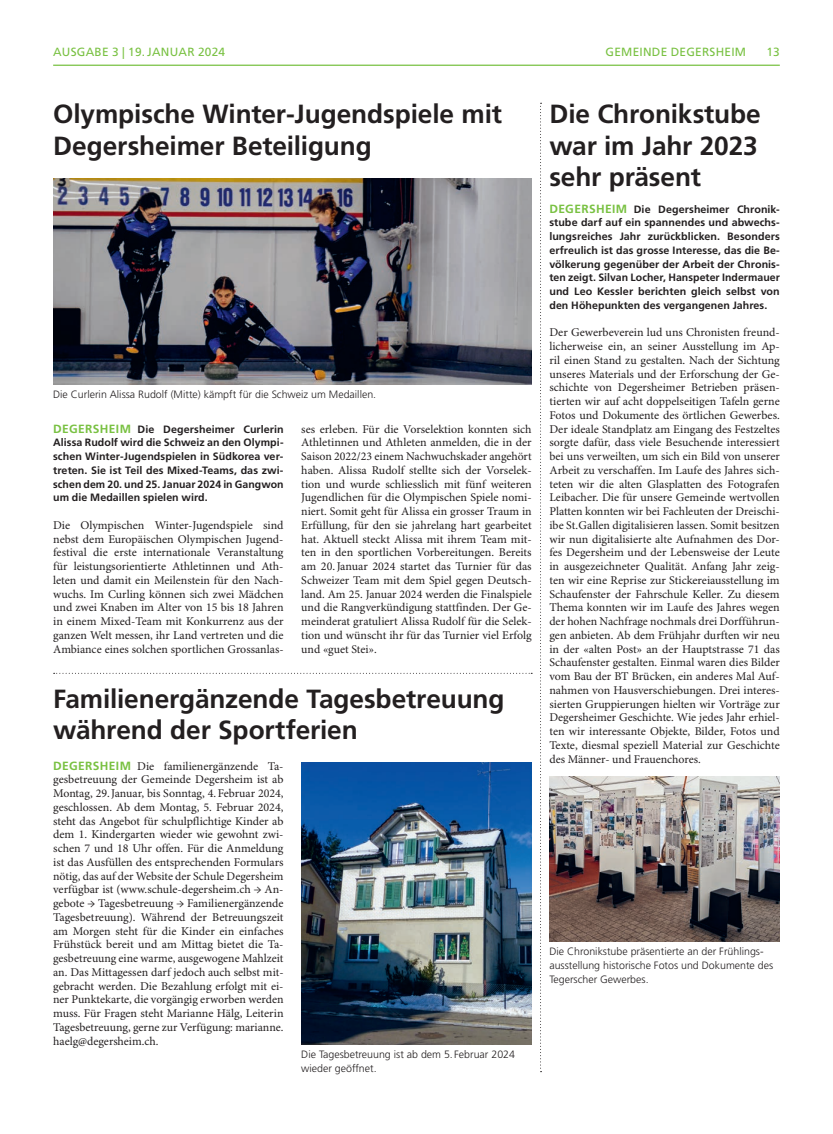
<style>
.page{position:relative;width:833px;height:1134px;background:#fff}
.page>*{position:absolute;margin:0;border:0;box-sizing:border-box;transform-origin:0 0}
.t1{font:700 26.25px/31.2px "Frutiger LT Std";letter-spacing:-.005em;color:#231f20}
.t2{font:11.88px/13.8px "Minion Pro";color:#231f20;text-align:justify}
.t3{font:11.88px "Frutiger LT Std";letter-spacing:.02em;color:#79c142}
.t4{font:700 10.62px/13.8px "Frutiger LT Std";letter-spacing:.005em;color:#231f20;text-align:justify}
.t5{font:300 10.62px/13.8px "Frutiger LT Std";color:#231f20}
.s1{font-size:11.88px;color:#79c142}
.s2{font-family:"Frutiger LT Std";font-weight:700;color:#79c142}
</style>
<div class="page">
<hr style="left:53px;top:65px;width:727px;height:1px;background:#79c142">
<svg style="left:540px;top:103px;width:1px;height:969px"></svg>
<svg style="left:54px;top:673px;width:478px;height:1px"></svg>
<img style="left:53px;top:178px;width:478px;height:206px">
<img style="left:301px;top:763px;width:230px;height:281px">
<img style="left:549px;top:776px;width:231px;height:165px">
<p class="t3" style="left:53px;top:45px;width:18px">AUSGABE</p>
<p class="t3" style="left:112px;top:45px;width:50px">3 | 19.JANUAR</p>
<p class="t3" style="left:198px;top:45px;width:29px">2024</p>
<p class="t3" style="left:605px;top:45px;width:142px">GEMEINDE DEGERSHEIM</p>
<p class="t3" style="left:766px;top:45px;width:15px">13</p>
<h1 class="t1" style="left:53px;top:99px;width:450px">Olympische Winter-Jugendspiele mit<br>Degersheimer Beteiligung</h1>
<p class="t5" style="left:53px;top:388px;width:324px">Die Curlerin Alissa Rudolf (Mitte) kämpft für die Schweiz um Medaillen.</p>
<p class="t4" style="left:53px;top:422px;width:232px"><span class="s1">DEGERSHEIM</span> Die Degersheimer Curlerin Alissa Rudolf wird die Schweiz an den Olympi&shy;schen Winter-Jugendspielen in Südkorea ver&shy;treten. Sie ist Teil des Mixed-Teams, das zwi&shy;schen dem 20. und 25. Januar 2024 in Gangwon um die Medaillen spielen wird.</p>
<p class="t2" style="left:53px;top:519px;width:232px">Die Olympischen Winter-Jugendspiele sind nebst dem Europäischen Olympischen Jugend&shy;festival die erste internationale Veranstaltung für leistungsorientierte Athletinnen und Ath&shy;leten und damit ein Meilenstein für den Nach&shy;wuchs. Im Curling können sich zwei Mädchen und zwei Knaben im Alter von 15 bis 18 Jahren in einem Mixed-Team mit Konkurrenz aus der ganzen Welt messen, ihr Land vertreten und die Ambiance eines solchen sportlichen Grossanlas-</p>
<p class="t2" style="left:301px;top:422px;width:232px">ses erleben. Für die Vorselektion konnten sich Athletinnen und Athleten anmelden, die in der Saison 2022/23 einem Nachwuchskader angehört haben. Alissa Rudolf stellte sich der Vorselek&shy;tion und wurde schliesslich mit fünf weiteren Jugendlichen für die Olympischen Spiele nomi&shy;niert. Somit geht für Alissa ein grosser Traum in Erfüllung, für den sie jahrelang hart gearbeitet hat. Aktuell steckt Alissa mit ihrem Team mit&shy;ten in den sportlichen Vorbereitungen. Bereits am 20.Januar 2024 startet das Turnier für das Schweizer Team mit dem Spiel gegen Deutsch&shy;land. Am 25. Januar 2024 werden die Finalspiele und die Rangverkündigung stattfinden. Der Ge&shy;meinderat gratuliert Alissa Rudolf für die Selek&shy;tion und wünscht ihr für das Turnier viel Erfolg und «guet Stei».</p>
<h1 class="t1" style="left:53px;top:683px;width:453px">Familienergänzende Tagesbetreuung während der Sportferien</h1>
<p class="t2" style="left:53px;top:759px;width:232px"><span class="s2">DEGERSHEIM</span> Die familienergänzende Ta&shy;gesbetreuung der Gemeinde Degersheim ist ab Montag, 29.Januar, bis Sonntag, 4.Februar 2024, geschlossen. Ab dem Montag, 5. Februar 2024, steht das Angebot für schulpflichtige Kinder ab dem 1. Kindergarten wieder wie gewohnt zwi&shy;schen 7 und 18 Uhr offen. Für die Anmeldung ist das Ausfüllen des entsprechenden Formulars nötig, das auf der Website der Schule Degersheim verfügbar ist (www.schule-degersheim.ch → An&shy;gebote → Tagesbetreuung → Familienergänzende Tagesbetreuung). Während der Betreuungszeit am Morgen steht für die Kinder ein einfaches Frühstück bereit und am Mittag bietet die Ta&shy;gesbetreuung eine warme, ausgewogene Mahlzeit an. Das Mittagessen darf jedoch auch selbst mit&shy;gebracht werden. Die Bezahlung erfolgt mit ei&shy;ner Punktekarte, die vorgängig erworben werden muss. Für Fragen steht Marianne Hälg, Leiterin Tagesbetreuung, gerne zur Verfügung: marianne. haelg@degersheim.ch.</p>
<p class="t5" style="left:301px;top:1048px;width:215px">Die Tagesbetreuung ist ab dem 5. Februar 2024 wieder geöffnet.</p>
<h1 class="t1" style="left:549px;top:99px;width:213px;text-align:justify">Die Chronikstube war im Jahr 2023 sehr präsent</h1>
<p class="t4" style="left:549px;top:202px;width:232px"><span class="s1">DEGERSHEIM</span> Die Degersheimer Chronik&shy;stube darf auf ein spannendes und abwechs&shy;lungsreiches Jahr zurückblicken. Besonders erfreulich ist das grosse Interesse, das die Be&shy;völkerung gegenüber der Arbeit der Chronis&shy;ten zeigt. Silvan Locher, Hanspeter Indermauer und Leo Kessler berichten gleich selbst von den Höhepunkten des vergangenen Jahres.</p>
<p class="t2" style="left:549px;top:326px;width:232px">Der Gewerbeverein lud uns Chronisten freund&shy;licherweise ein, an seiner Ausstellung im Ap&shy;ril einen Stand zu gestalten. Nach der Sichtung unseres Materials und der Erforschung der Ge&shy;schichte von Degersheimer Betrieben präsen&shy;tierten wir auf acht doppelseitigen Tafeln gerne Fotos und Dokumente des örtlichen Gewerbes.<br>Der ideale Standplatz am Eingang des Festzeltes sorgte dafür, dass viele Besuchende interessiert bei uns verweilten, um sich ein Bild von unserer Arbeit zu verschaffen. Im Laufe des Jahres sich&shy;teten wir die alten Glasplatten des Fotografen Leibacher. Die für unsere Gemeinde wertvollen Platten konnten wir bei Fachleuten der Dreischi&shy;ibe St.Gallen digitalisieren lassen. Somit besitzen wir nun digitalisierte alte Aufnahmen des Dor&shy;fes Degersheim und der Lebensweise der Leute in ausgezeichneter Qualität. Anfang Jahr zeig&shy;ten wir eine Reprise zur Stickereiausstellung im Schaufenster der Fahrschule Keller. Zu diesem Thema konnten wir im Laufe des Jahres wegen der hohen Nachfrage nochmals drei Dorfführun&shy;gen anbieten. Ab dem Frühjahr durften wir neu in der «alten Post» an der Hauptstrasse 71 das Schaufenster gestalten. Einmal waren dies Bilder vom Bau der BT Brücken, ein anderes Mal Auf&shy;nahmen von Hausverschiebungen. Drei interes&shy;sierten Gruppierungen hielten wir Vorträge zur Degersheimer Geschichte. Wie jedes Jahr erhiel&shy;ten wir interessante Objekte, Bilder, Fotos und Texte, diesmal speziell Material zur Geschichte des Männer- und Frauenchores.</p>
<p class="t5" style="left:549px;top:945px;width:225px">Die Chronikstube präsentierte an der Frühlings&shy;ausstellung historische Fotos und Dokumente des<br>Tegerscher Gewerbes.</p>
</div>
